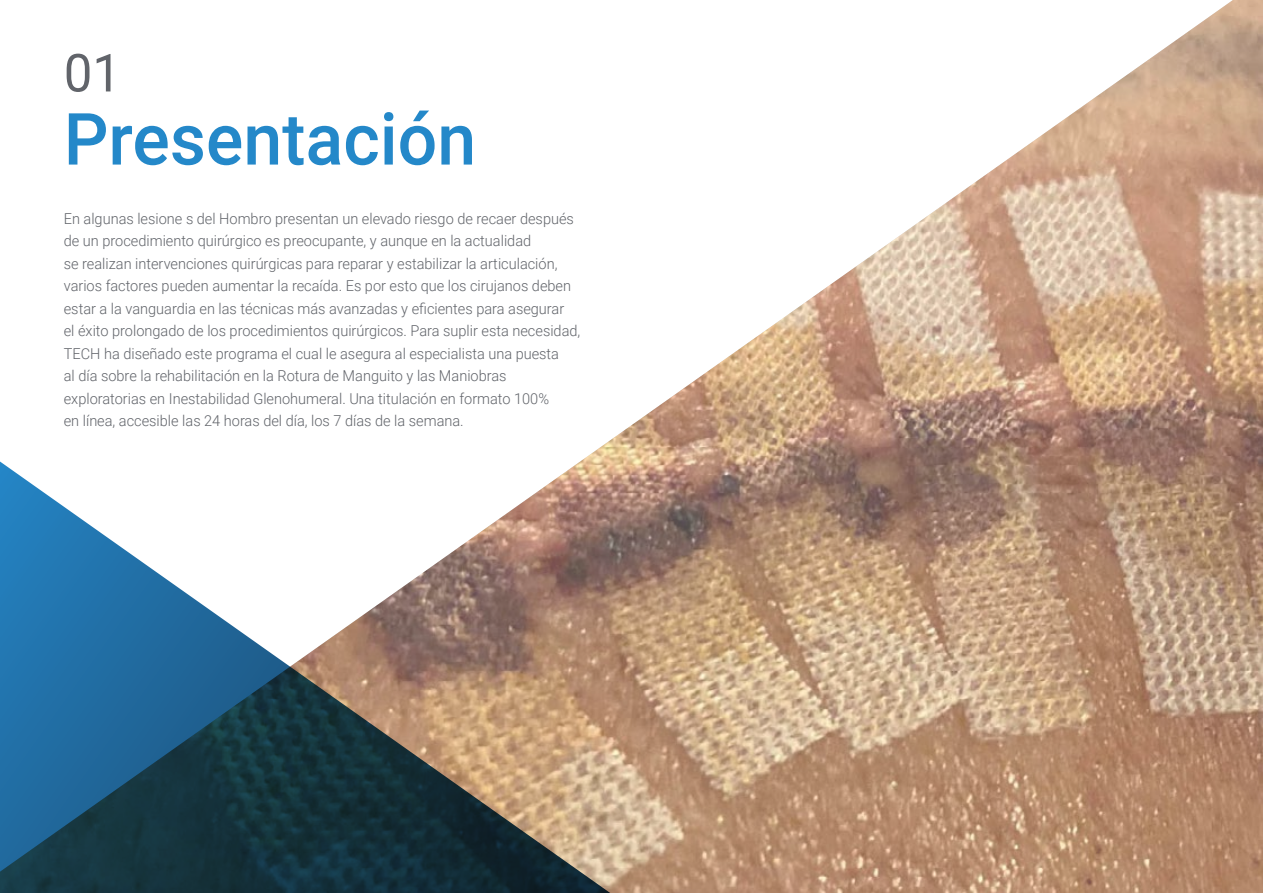
<style>
.page{position:relative;width:1263px;height:893px;background:#fff}
.page>*{position:absolute;margin:0;border:0;box-sizing:border-box;transform-origin:0 0}
.t1{font:500 72px "Roboto";color:#2488c9}
.t2{font:52.5px "Roboto";color:#61646a}
.t3{font:300 15px/22.5px "Roboto";color:#61646a}
</style>
<div class="page">
<img style="left:602px;top:0;width:661px;height:893px">
<svg style="left:0;top:446px;width:640px;height:447px"></svg>
<h2 class="t2" style="left:64px;top:36px;width:59px">01</h2>
<h1 class="t1" style="left:64px;top:89px;width:414px">Presentación</h1>
<p class="t3" style="left:64px;top:207px;width:518px">En algunas lesione s del Hombro presentan un elevado riesgo de recaer después de un procedimiento quirúrgico es preocupante, y aunque en la actualidad<br>se realizan intervenciones quirúrgicas para reparar y estabilizar la articulación, varios factores pueden aumentar la recaída. Es por esto que los cirujanos deben estar a la vanguardia en las técnicas más avanzadas y eficientes para asegurar<br>el éxito prolongado de los procedimientos quirúrgicos. Para suplir esta necesidad, TECH ha diseñado este programa el cual le asegura al especialista una puesta<br>al día sobre la rehabilitación en la Rotura de Manguito y las Maniobras exploratorias en Inestabilidad Glenohumeral. Una titulación en formato 100%<br>en línea, accesible las 24 horas del día, los 7 días de la semana.</p>
</div>
